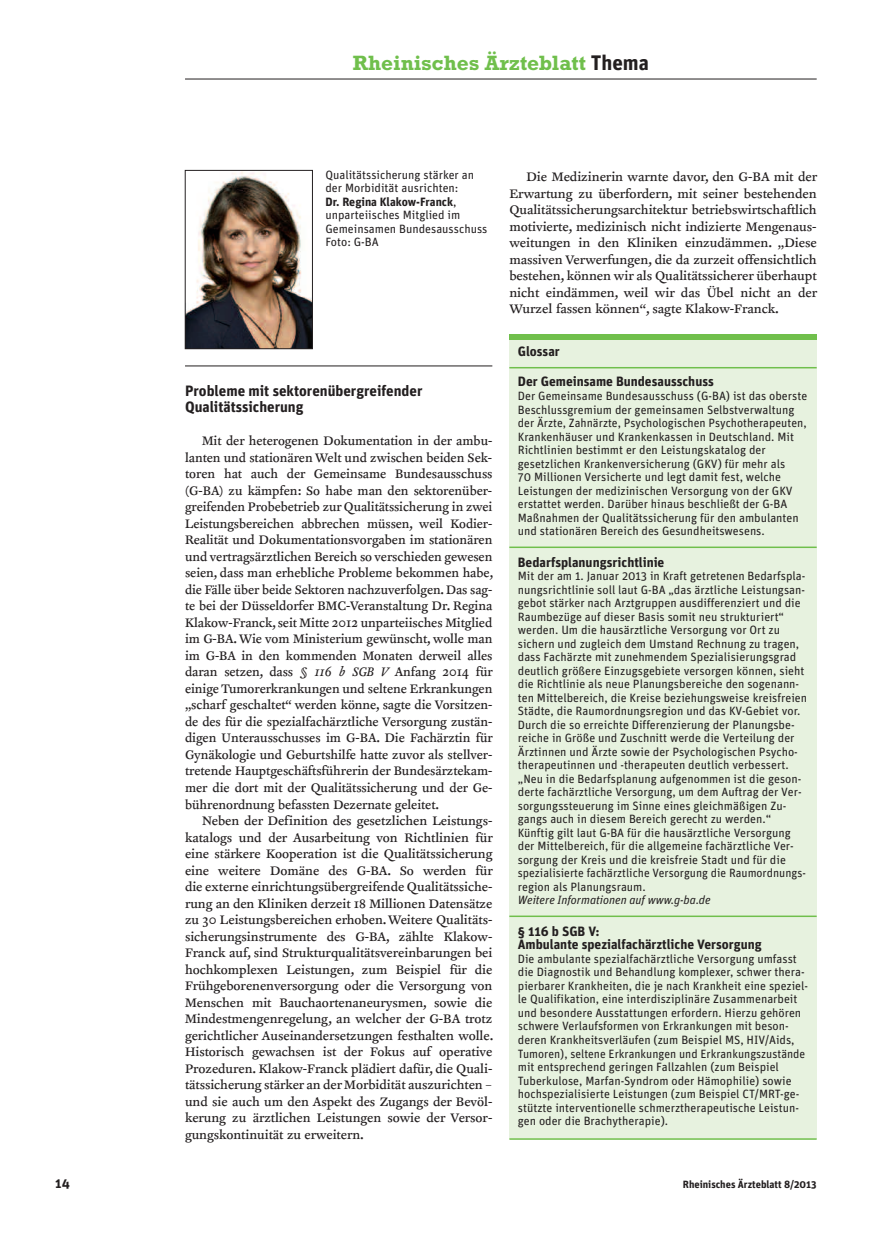
<style>
.page{position:relative;width:872px;height:1234px;background:#fff}
.page>*{position:absolute;margin:0;border:0;box-sizing:border-box;transform-origin:0 0}
.t1{font:700 21px "Rockwell";color:#70bf4c}
.t2{font:700 15px/16.5px "Unit";color:#231f20}
.t3{font:14.25px/16.5px "Clifford Nine Roman";color:#231f20;text-align:justify}
.t4{font:700 13.5px/13.5px "Unit";color:#231f20}
.t5{font:12px/13.5px "Unit";color:#231f20}
.t6{font:italic 12px "Unit";color:#231f20}
.t7{font:700 10.5px "Unit";color:#231f20}
.s1{font-family:"Unit";color:#231f20}
.s2{font-weight:700}
.s3{font-family:"Clifford Nine";font-style:italic}
</style>
<div class="page">
<hr style="left:185px;top:79px;width:631px;height:1px;background:#231f20">
<hr style="left:185px;top:365px;width:307px;height:1px;background:#231f20">
<img style="left:187px;top:172px;width:124px;height:175px">
<div style="left:185px;top:170px;width:128px;height:179px;border:1px solid #231f20"></div>
<div style="left:509px;top:334px;width:307px;height:804px;background:#e7f2df"></div>
<div style="left:509px;top:334px;width:307px;height:5px;background:#70bf4c"></div>
<hr style="left:509px;top:367px;width:307px;height:1px;background:#70bf4c">
<hr style="left:509px;top:915px;width:307px;height:1px;background:#70bf4c">
<hr style="left:509px;top:1137px;width:307px;height:2px;background:#70bf4c">
<hr style="left:509px;top:546px;width:307px;height:2px;background:#70bf4c">
<h1 class="t1" style="left:353px;top:56px;width:297px">Rheinisches Ärzteblatt <span class="s1">Thema</span></h1>
<p class="t5" style="left:325px;top:169px;width:163px">Qualitätssicherung stärker an der Morbidität ausrichten:<br><span class="s2">Dr. Regina Klakow-Franck</span>, unparteiisches Mitglied im<br>Gemeinsamen Bundesausschuss<br>Foto: G-BA</p>
<p class="t2" style="left:185px;top:383px;width:239px">Probleme mit sektorenübergreifender<br>Qualitätssicherung</p>
<p class="t3" style="left:185px;top:433px;width:310px;text-indent:17px">Mit der heterogenen Dokumentation in der ambu&shy;lanten und stationären Welt und zwischen beiden Sek&shy;toren hat auch der Gemeinsame Bundesausschuss (G-BA) zu kämpfen: So habe man den sektorenüber&shy;greifenden Probebetrieb zur Qualitätssicherung in zwei Leistungsbereichen abbrechen müssen, weil Kodier-Realität und Dokumentationsvorgaben im stationären und vertragsärztlichen Bereich so verschieden gewesen seien, dass man erhebliche Probleme bekommen habe, die Fälle über beide Sektoren nachzuverfolgen.Das sag&shy;te bei der Düsseldorfer BMC-Veranstaltung Dr. Regina Klakow-Franck,seit Mitte 2012 unparteiisches Mitglied im G-BA.Wie vom Ministerium gewünscht, wolle man im G-BA in den kommenden Monaten derweil alles daran setzen, dass <span class="s3">§ 116 b SGB V</span> Anfang 2014 für einige Tumorerkrankungen und seltene Erkrankungen „scharf geschaltet“ werden könne, sagte die Vorsitzen&shy;de des für die spezialfachärztliche Versorgung zustän&shy;digen Unterausschusses im G-BA. Die Fachärztin für Gynäkologie und Geburtshilfe hatte zuvor als stellver&shy;tretende Hauptgeschäftsführerin der Bundesärztekam&shy;mer die dort mit der Qualitätssicherung und der Ge&shy;bührenordnung befassten Dezernate geleitet.</p>
<p class="t3" style="left:185px;top:812px;width:310px;text-indent:17px">Neben der Definition des gesetzlichen Leistungs&shy;katalogs und der Ausarbeitung von Richtlinien für eine stärkere Kooperation ist die Qualitätssicherung eine weitere Domäne des G-BA. So werden für die externe einrichtungsübergreifende Qualitätssiche&shy;rung an den Kliniken derzeit 18 Millionen Datensätze zu 30 Leistungsbereichen erhoben.Weitere Qualitäts&shy;sicherungsinstrumente des G-BA, zählte Klakow-Franck auf, sind Strukturqualitätsvereinbarungen bei hochkomplexen Leistungen, zum Beispiel für die Frühgeborenenversorgung oder die Versorgung von Menschen mit Bauchaortenaneurysmen, sowie die Mindestmengenregelung, an welcher der G-BA trotz gerichtlicher Auseinandersetzungen festhalten wolle.<br>Historisch gewachsen ist der Fokus auf operative Prozeduren. Klakow-Franck plädiert dafür, die Quali&shy;tätssicherung stärker an der Morbidität auszurichten − und sie auch um den Aspekt des Zugangs der Bevöl&shy;kerung zu ärztlichen Leistungen sowie der Versor&shy;gungskontinuität zu erweitern.</p>
<p class="t3" style="left:509px;top:169px;width:309px;text-indent:17px">Die Medizinerin warnte davor, den G-BA mit der Erwartung zu überfordern, mit seiner bestehenden Qualitätssicherungsarchitektur betriebswirtschaftlich motivierte, medizinisch nicht indizierte Mengenaus&shy;weitungen in den Kliniken einzudämmen. „Diese massiven Verwerfungen, die da zurzeit offensichtlich bestehen, können wir als Qualitätssicherer überhaupt nicht eindämmen, weil wir das Übel nicht an der Wurzel fassen können“, sagte Klakow-Franck.</p>
<p class="t4" style="left:518px;top:346px;width:43px">Glossar</p>
<p class="t4" style="left:518px;top:376px;width:197px">Der Gemeinsame Bundesausschuss</p>
<p class="t5" style="left:518px;top:390px;width:291px">Der Gemeinsame Bundesausschuss (G-BA) ist das oberste Beschlussgremium der gemeinsamen Selbstverwaltung der Ärzte, Zahnärzte, Psychologischen Psychotherapeuten, Krankenhäuser und Krankenkassen in Deutschland. Mit Richtlinien bestimmt er den Leistungskatalog der gesetzlichen Krankenversicherung (GKV) für mehr als<br>70 Millionen Versicherte und legt damit fest, welche Leistungen der medizinischen Versorgung von der GKV erstattet werden. Darüber hinaus beschließt der G-BA Maßnahmen der Qualitätssicherung für den ambulanten und stationären Bereich des Gesundheitswesens.</p>
<p class="t4" style="left:518px;top:556px;width:148px">Bedarfsplanungsrichtlinie</p>
<p class="t5" style="left:518px;top:570px;width:291px">Mit der am 1. Januar 2013 in Kraft getretenen Bedarfspla&shy;nungsrichtlinie soll laut G-BA „das ärztliche Leistungsan&shy;gebot stärker nach Arztgruppen ausdifferenziert und die Raumbezüge auf dieser Basis somit neu strukturiert“ werden. Um die hausärztliche Versorgung vor Ort zu sichern und zugleich dem Umstand Rechnung zu tragen, dass Fachärzte mit zunehmendem Spezialisierungsgrad deutlich größere Einzugsgebiete versorgen können, sieht die Richtlinie als neue Planungsbereiche den sogenann&shy;ten Mittelbereich, die Kreise beziehungsweise kreisfreien Städte, die Raumordnungsregion und das KV-Gebiet vor.<br>Durch die so erreichte Differenzierung der Planungsbe&shy;reiche in Größe und Zuschnitt werde die Verteilung der Ärztinnen und Ärzte sowie der Psychologischen Psycho&shy;therapeutinnen und -therapeuten deutlich verbessert. „Neu in die Bedarfsplanung aufgenommen ist die geson&shy;derte fachärztliche Versorgung, um dem Auftrag der Ver&shy;sorgungssteuerung im Sinne eines gleichmäßigen Zu&shy;gangs auch in diesem Bereich gerecht zu werden.“ Künftig gilt laut G-BA für die hausärztliche Versorgung der Mittelbereich, für die allgemeine fachärztliche Ver&shy;sorgung der Kreis und die kreisfreie Stadt und für die spezialisierte fachärztliche Versorgung die Raumordnungs&shy;region als Planungsraum.</p>
<p class="t6" style="left:518px;top:893px;width:194px">Weitere Informationen auf www.g-ba.de</p>
<p class="t4" style="left:518px;top:925px;width:245px">§ 116 b SGB V:<br>Ambulante spezialfachärztliche Versorgung</p>
<p class="t5" style="left:518px;top:953px;width:292px">Die ambulante spezialfachärztliche Versorgung umfasst die Diagnostik und Behandlung komplexer, schwer thera&shy;pierbarer Krankheiten, die je nach Krankheit eine speziel&shy;le Qualifikation, eine interdisziplinäre Zusammenarbeit und besondere Ausstattungen erfordern. Hierzu gehören schwere Verlaufsformen von Erkrankungen mit beson&shy;deren Krankheitsverläufen (zum Beispiel MS, HIV/Aids, Tumoren), seltene Erkrankungen und Erkrankungszustände mit entsprechend geringen Fallzahlen (zum Beispiel Tuberkulose, Marfan-Syndrom oder Hämophilie) sowie hochspezialisierte Leistungen (zum Beispiel CT/MRT-ge&shy;stützte interventionelle schmerztherapeutische Leistun&shy;gen oder die Brachytherapie).</p>
<p class="t4" style="left:55px;top:1177px;width:16px">14</p>
<p class="t7" style="left:683px;top:1180px;width:135px">Rheinisches Ärzteblatt 8/2013</p>
</div>
